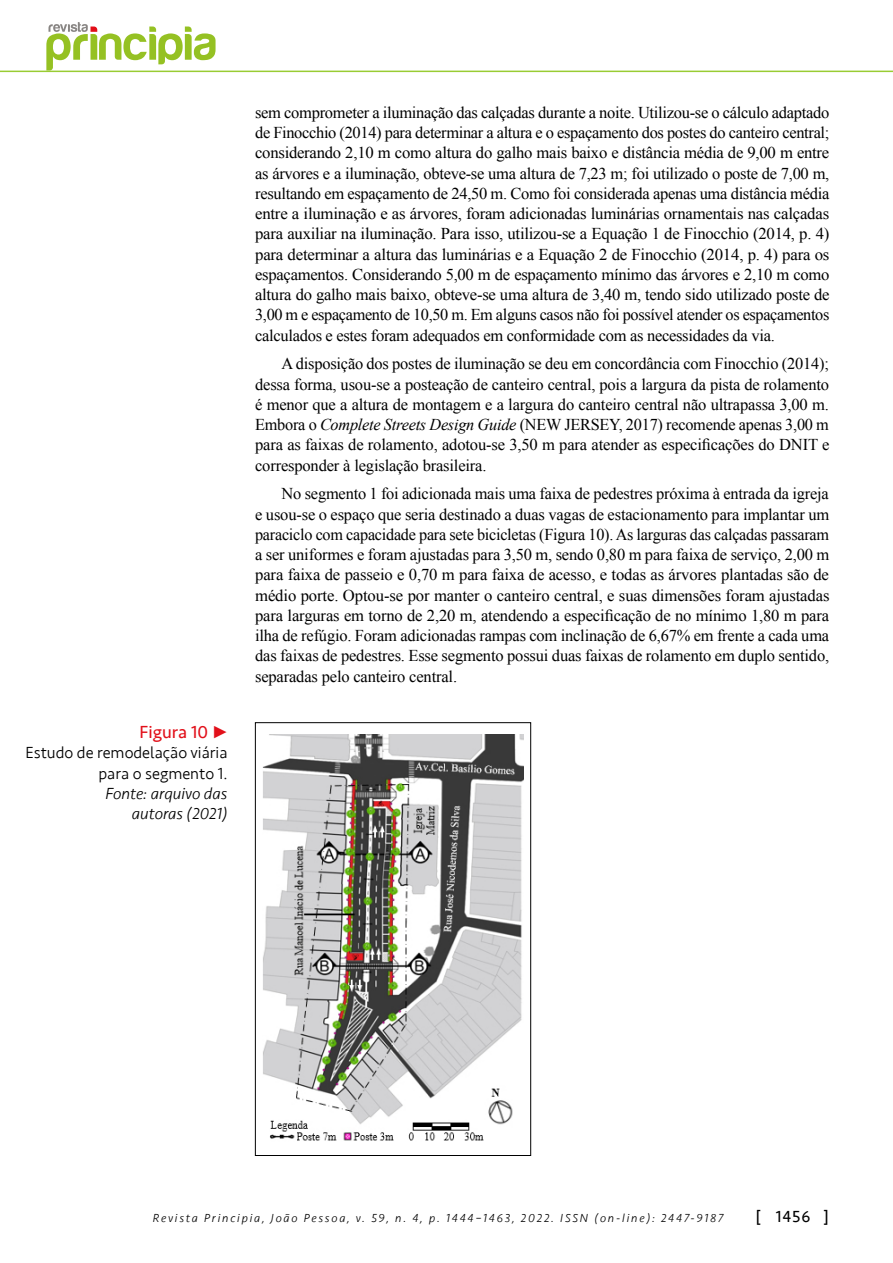
<style>
.page{position:relative;width:893px;height:1263px;background:#fff}
.page>*{position:absolute;margin:0;border:0;box-sizing:border-box;transform-origin:0 0}
.t1{font:18px "Seravek";color:#e2101a}
.t2{font:16.5px/20.2px "Times New Roman";letter-spacing:-.01em;color:#000;text-align:justify}
.t3{font:300 16.5px/20.2px "Seravek";color:#000;text-align:right}
.t4{font:italic 300 16.5px/20.2px "Seravek";color:#000;text-align:right}
.t5{font:16.5px "Seravek";color:#000}
.t6{font:italic 300 12px "Seravek";letter-spacing:.15em;color:#000}
.s1{font-style:italic}
</style>
<div class="page">
<hr style="left:0;top:71px;width:893px;height:1px;background:#9c3">
<img style="left:263px;top:734px;width:260px;height:407px">
<div style="left:255px;top:722px;width:276px;height:434px;border:1px solid #000"></div>
<svg style="left:46px;top:22px;width:170px;height:49px"></svg>
<p class="t1" style="left:140px;top:718px;width:89px">Figura 10 •</p>
<p class="t3" style="left:26px;top:743px;width:203px">Estudo de remodelação viária para o segmento 1.</p>
<p class="t4" style="left:105px;top:784px;width:124px">Fonte: arquivo das autoras (2021)</p>
<p class="t2" style="left:255px;top:102px;width:576px">sem comprometer a iluminação das calçadas durante a noite. Utilizou-se o cálculo adaptado de Finocchio (2014) para determinar a altura e o espaçamento dos postes do canteiro central; considerando 2,10 m como altura do galho mais baixo e distância média de 9,00 m entre as árvores e a iluminação, obteve-se uma altura de 7,23 m; foi utilizado o poste de 7,00 m, resultando em espaçamento de 24,50 m. Como foi considerada apenas uma distância média entre a iluminação e as árvores, foram adicionadas luminárias ornamentais nas calçadas para auxiliar na iluminação. Para isso, utilizou-se a Equação 1 de Finocchio (2014, p. 4) para determinar a altura das luminárias e a Equação 2 de Finocchio (2014, p. 4) para os espaçamentos. Considerando 5,00 m de espaçamento mínimo das árvores e 2,10 m como altura do galho mais baixo, obteve-se uma altura de 3,40 m, tendo sido utilizado poste de 3,00 m e espaçamento de 10,50 m. Em alguns casos não foi possível atender os espaçamentos calculados e estes foram adequados em conformidade com as necessidades da via.</p>
<p class="t2" style="left:255px;top:353px;width:576px;text-indent:26px">A disposição dos postes de iluminação se deu em concordância com Finocchio (2014); dessa forma, usou-se a posteação de canteiro central, pois a largura da pista de rolamento é menor que a altura de montagem e a largura do canteiro central não ultrapassa 3,00 m.<br>Embora o <span class="s1">Complete Streets Design Guide</span> (NEW JERSEY, 2017) recomende apenas 3,00 m para as faixas de rolamento, adotou-se 3,50 m para atender as especificações do DNIT e corresponder à legislação brasileira.</p>
<p class="t2" style="left:255px;top:483px;width:576px;text-indent:26px">No segmento 1 foi adicionada mais uma faixa de pedestres próxima à entrada da igreja e usou-se o espaço que seria destinado a duas vagas de estacionamento para implantar um paraciclo com capacidade para sete bicicletas (Figura 10). As larguras das calçadas passaram a ser uniformes e foram ajustadas para 3,50 m, sendo 0,80 m para faixa de serviço, 2,00 m para faixa de passeio e 0,70 m para faixa de acesso, e todas as árvores plantadas são de médio porte. Optou-se por manter o canteiro central, e suas dimensões foram ajustadas para larguras em torno de 2,20 m, atendendo a especificação de no mínimo 1,80 m para ilha de refúgio. Foram adicionadas rampas com inclinação de 6,67% em frente a cada uma das faixas de pedestres. Esse segmento possui duas faixas de rolamento em duplo sentido, separadas pelo canteiro central.</p>
<p class="t6" style="left:153px;top:1211px;width:572px">Revista Principia, João Pessoa, v. 59, n. 4, p. 1444–1463, 2022. ISSN (on-line): 2447-9187</p>
<p class="t5" style="left:755px;top:1204px;width:75px">[ 1456 ]</p>
</div>
